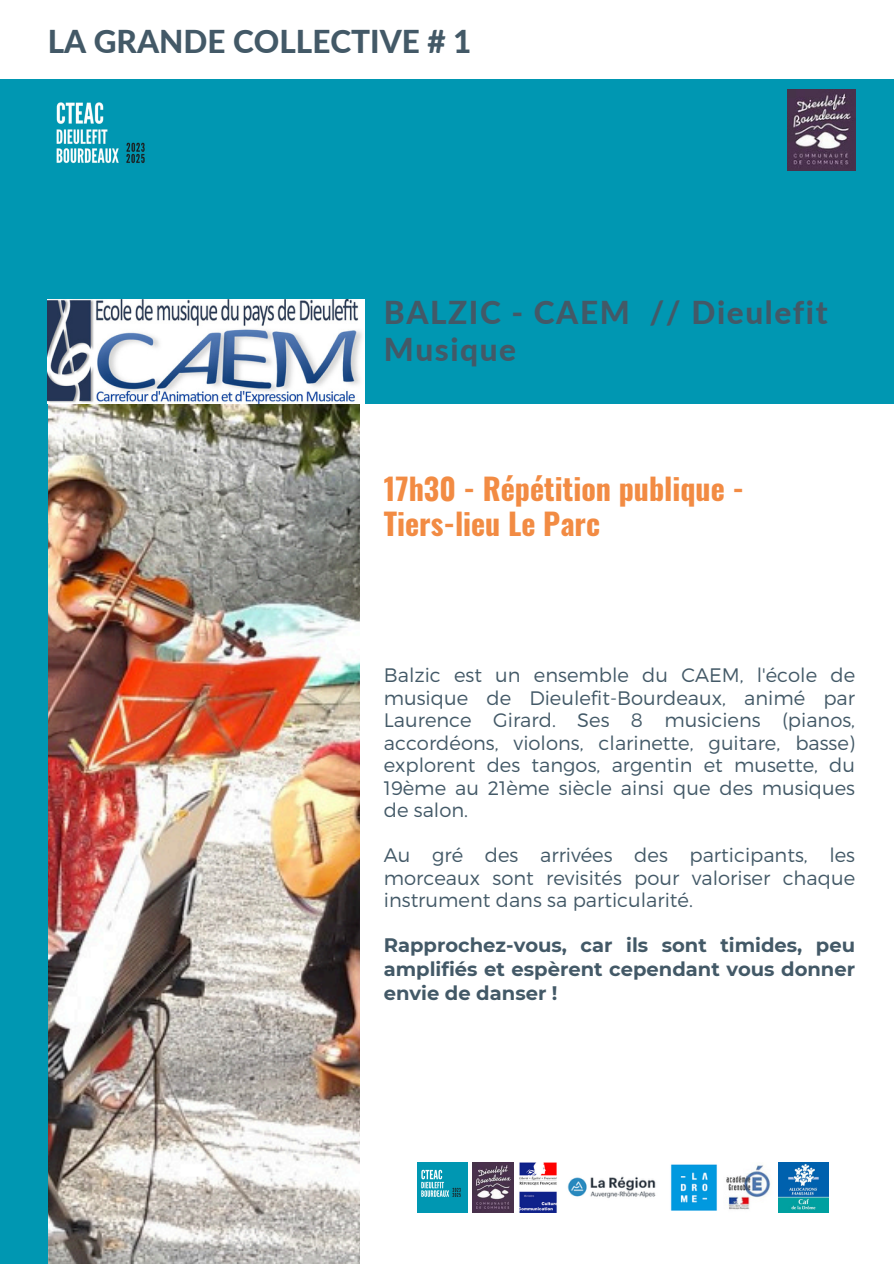
<style>
.page{position:relative;width:894px;height:1264px;background:#fff}
.page>*{position:absolute;margin:0;border:0;box-sizing:border-box;transform-origin:0 0}
.t1{font:800 31.5px/37.2px "Lato";letter-spacing:.05em;color:#435967}
.t2{font:800 31.5px "Lato";color:#435967}
.t3{font:700 30px/34.8px "Oswald";color:#f28b43}
.t4{font:300 19.5px/22.5px "Montserrat";color:#435967;text-align:justify}
.t5{font:700 19.5px/23.7px "Montserrat";color:#435967;text-align:justify}
</style>
<div class="page">
<img style="left:48px;top:404px;width:312px;height:859px">
<div style="left:0;top:80px;width:893px;height:324px;background:#0097b2"></div>
<img style="left:56px;top:102px;width:89px;height:62px">
<img style="left:519px;top:1162px;width:38px;height:50px">
<img style="left:567px;top:1176px;width:89px;height:22px">
<img style="left:670px;top:1164px;width:47px;height:47px">
<img style="left:726px;top:1165px;width:45px;height:45px">
<img style="left:778px;top:1162px;width:50px;height:50px">
<img style="left:417px;top:1162px;width:50px;height:50px">
<img style="left:472px;top:1162px;width:42px;height:50px">
<div style="left:0;top:404px;width:48px;height:859px;background:#0097b2"></div>
<img style="left:48px;top:299px;width:316px;height:105px">
<img style="left:787px;top:89px;width:67px;height:81px">
<p class="t2" style="left:48px;top:21px;width:425px">LA GRANDE COLLECTIVE # 1</p>
<p class="t1" style="left:384px;top:293px;width:445px">BALZIC - CAEM // Dieulefit<br>Musique</p>
<p class="t3" style="left:384px;top:470px;width:361px">17h30 - Répétition publique -<br>Tiers-lieu Le Parc</p>
<h2 class="t4" style="left:384px;top:663px;width:472px">Balzic est un ensemble du CAEM, l'école de musique de Dieulefit-Bourdeaux, animé par Laurence Girard. Ses 8 musiciens (pianos, accordéons, violons, clarinette, guitare, basse) explorent des tangos, argentin et musette, du 19ème au 21ème siècle ainsi que des musiques de salon.</h2>
<h2 class="t4" style="left:384px;top:843px;width:472px">Au gré des arrivées des participants, les morceaux sont revisités pour valoriser chaque instrument dans sa particularité.</h2>
<p class="t5" style="left:384px;top:933px;width:472px">Rapprochez-vous, car ils sont timides, peu amplifiés et espèrent cependant vous donner envie de danser !</p>
</div>
